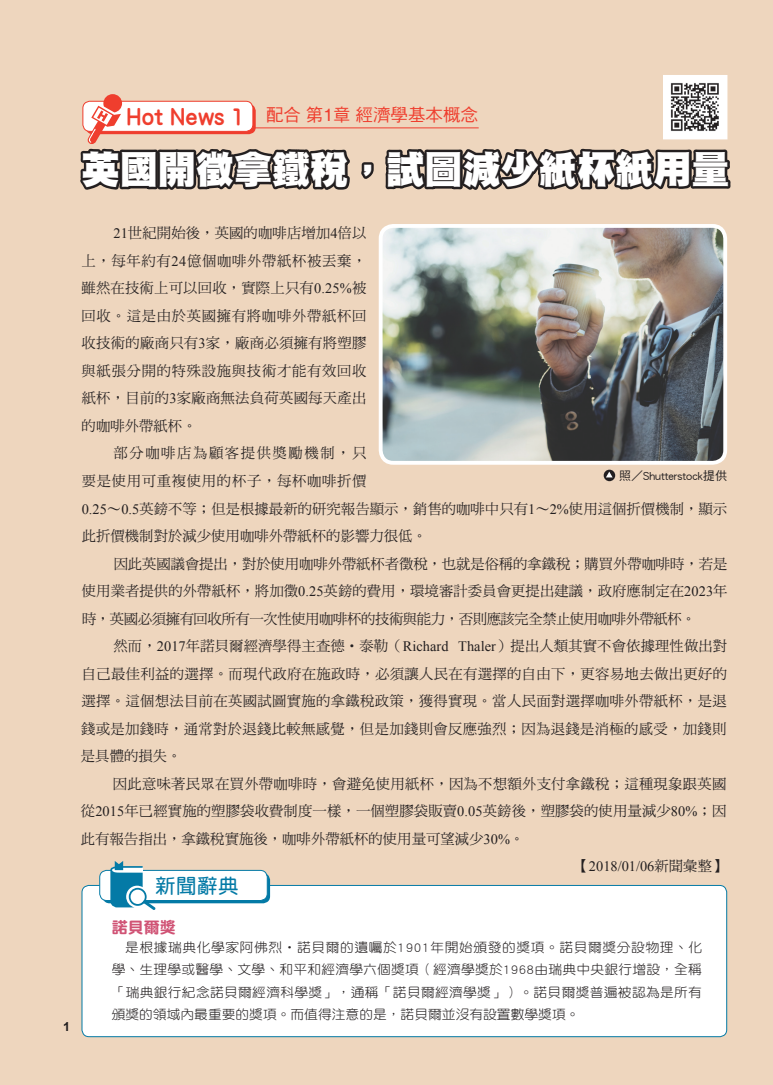
<style>
.page{position:relative;width:773px;height:1085px;background:#fff}
.page>*{position:absolute;margin:0;border:0;box-sizing:border-box;transform-origin:0 0}
.t1{font:38.12px "DF Hei Std W12";color:#fff}
.t2{font:20px "DF Yuan Std W7";color:#047aa6}
.t3{font:17.5px "DF Hei Std W5";color:#ef3e2e}
.t4{font:16px "DF Yuan Std W9";color:#d05375}
.t5{font:14.38px/27.5px "DF Ming Std W5";color:#231f20;text-align:justify}
.t6{font:14.38px "Times New Roman";color:#231f20}
.t7{font:13px/22.5px "DF Yuan Std W3";color:#231f20;text-align:justify;scale:1.05 1}
.t8{font:700 12.5px "Arial";color:#231f20}
.t9{font:12px "DF Hei Std W5";color:#231f20}
.s1{font-family:"ARR Gothic 1";font-weight:800;font-size:21.25px}
.s2{font-family:"Helvetica"}
.s3{font-family:"Times New Roman"}
.s4{font-family:"DF Ming Std W5"}
</style>
<div class="page">
<div style="left:0;top:0;width:772px;height:1084px;background:#eed6be"></div>
<div style="left:82px;top:885px;width:644px;height:151px;background:#fff;border-radius:7px"></div>
<div style="left:81px;top:884px;width:646px;height:152px;border:1px solid #047aa6;border-radius:7px"></div>
<div style="left:102px;top:873px;width:168px;height:30px;background:#047aa6;border-radius:7px"></div>
<div style="left:100px;top:870px;width:167px;height:30px;background:#fff;border-radius:7px"></div>
<div style="left:99px;top:869px;width:169px;height:31px;border:1px solid #047aa6;border-radius:7px"></div>
<svg style="left:110px;top:861px;width:46px;height:49px"></svg>
<svg style="left:80px;top:81px;width:651px;height:109px"></svg>
<img style="left:383px;top:229px;width:341px;height:232px">
<div style="left:378px;top:224px;width:349px;height:240px;border:4px solid #fff;border-radius:13px"></div>
<svg style="left:603px;top:469px;width:12px;height:12px"></svg>
<svg style="left:605px;top:471px;width:7px;height:6px"></svg>
<img style="left:665px;top:77px;width:60px;height:60px">
<div style="left:663px;top:75px;width:64px;height:64px;border:1px solid #fff"></div>
<p class="t8" style="left:63px;top:1018px;width:8px">1</p>
<p class="t3" style="left:126px;top:105px;width:353px"><span class="s1">Hot News 1</span> 配合第<span class="s2">1</span>章經濟學基本概念</p>
<h1 class="t1" style="left:81px;top:149px;width:649px">英國開徵拿鐵稅，試圖減少紙杯紙用量</h1>
<p class="t5" style="left:81px;top:219px;width:286px;text-indent:32px"><span class="s3">21</span>世紀開始後，英國的咖啡店增加<span class="s3">4</span>倍以上，每年約有<span class="s3">24</span>億個咖啡外帶紙杯被丟棄，雖然在技術上可以回收，實際上只有<span class="s3">0.25%</span>被回收。這是由於英國擁有將咖啡外帶紙杯回收技術的廠商只有<span class="s3">3</span>家，廠商必須擁有將塑膠與紙張分開的特殊設施與技術才能有效回收紙杯，目前的<span class="s3">3</span>家廠商無法負荷英國每天產出的咖啡外帶紙杯。</p>
<p class="t5" style="left:82px;top:439px;width:647px;text-align:left;text-indent:32px">部分咖啡店為顧客提供獎勵機制，只<br>要是使用可重複使用的杯子，每杯咖啡折價<br><span class="s3">0.25</span>∼<span class="s3">0.5</span>英鎊不等；但是根據最新的研究報告顯示，銷售的咖啡中只有<span class="s3">1</span>∼<span class="s3">2%</span>使用這個折價機制，顯示此折價機制對於減少使用咖啡外帶紙杯的影響力很低。</p>
<p class="t5" style="left:82px;top:549px;width:647px;text-indent:32px">因此英國議會提出，對於使用咖啡外帶紙杯者徵稅，也就是俗稱的拿鐵稅；購買外帶咖啡時，若是使用業者提供的外帶紙杯，將加徵<span class="s3">0.25</span>英鎊的費用，環境審計委員會更提出建議，政府應制定在<span class="s3">2023</span>年時，英國必須擁有回收所有一次性使用咖啡杯的技術與能力，否則應該完全禁止使用咖啡外帶紙杯。</p>
<p class="t5" style="left:81px;top:632px;width:647px;text-indent:33px">然而，<span class="s3">2017</span>年諾貝爾經濟學得主查德‧泰勒（<span class="s3">Richard Thaler</span>）提出人類其實不會依據理性做出對自己最佳利益的選擇。而現代政府在施政時，必須讓人民在有選擇的自由下，更容易地去做出更好的選擇。這個想法目前在英國試圖實施的拿鐵稅政策，獲得實現。當人民面對選擇咖啡外帶紙杯，是退錢或是加錢時，通常對於退錢比較無感覺，但是加錢則會反應強烈；因為退錢是消極的感受，加錢則是具體的損失。</p>
<p class="t5" style="left:81px;top:769px;width:647px;text-indent:32px">因此意味著民眾在買外帶咖啡時，會避免使用紙杯，因為不想額外支付拿鐵稅；這種現象跟英國從<span class="s3">2015</span>年已經實施的塑膠袋收費制度一樣，一個塑膠袋販賣<span class="s3">0.05</span>英鎊後，塑膠袋的使用量減少<span class="s3">80%</span>；因此有報告指出，拿鐵稅實施後，咖啡外帶紙杯的使用量可望減少<span class="s3">30%</span>。</p>
<p class="t6" style="left:574px;top:856px;width:153px"><span class="s4">【</span>2018/01/06<span class="s4">新聞彙整】</span></p>
<h2 class="t2" style="left:155px;top:874px;width:84px">新聞辭典</h2>
<p class="t4" style="left:112px;top:918px;width:66px">諾貝爾獎</p>
<p class="t7" style="left:112px;top:935px;width:564px;text-indent:13px">是根據瑞典化學家阿佛烈•諾貝爾的遺囑於1901年開始頒發的獎項。諾貝爾獎分設物理、化學、生理學或醫學、文學、和平和經濟學六個獎項（經濟學獎於1968由瑞典中央銀行增設，全稱「瑞典銀行紀念諾貝爾經濟科學獎」，通稱「諾貝爾經濟學獎」）。諾貝爾獎普遍被認為是所有頒獎的領域內最重要的獎項。而值得注意的是，諾貝爾並沒有設置數學獎項。</p>
<p class="t9" style="left:619px;top:468px;width:109px">照／Shutterstock提供</p>
</div>
